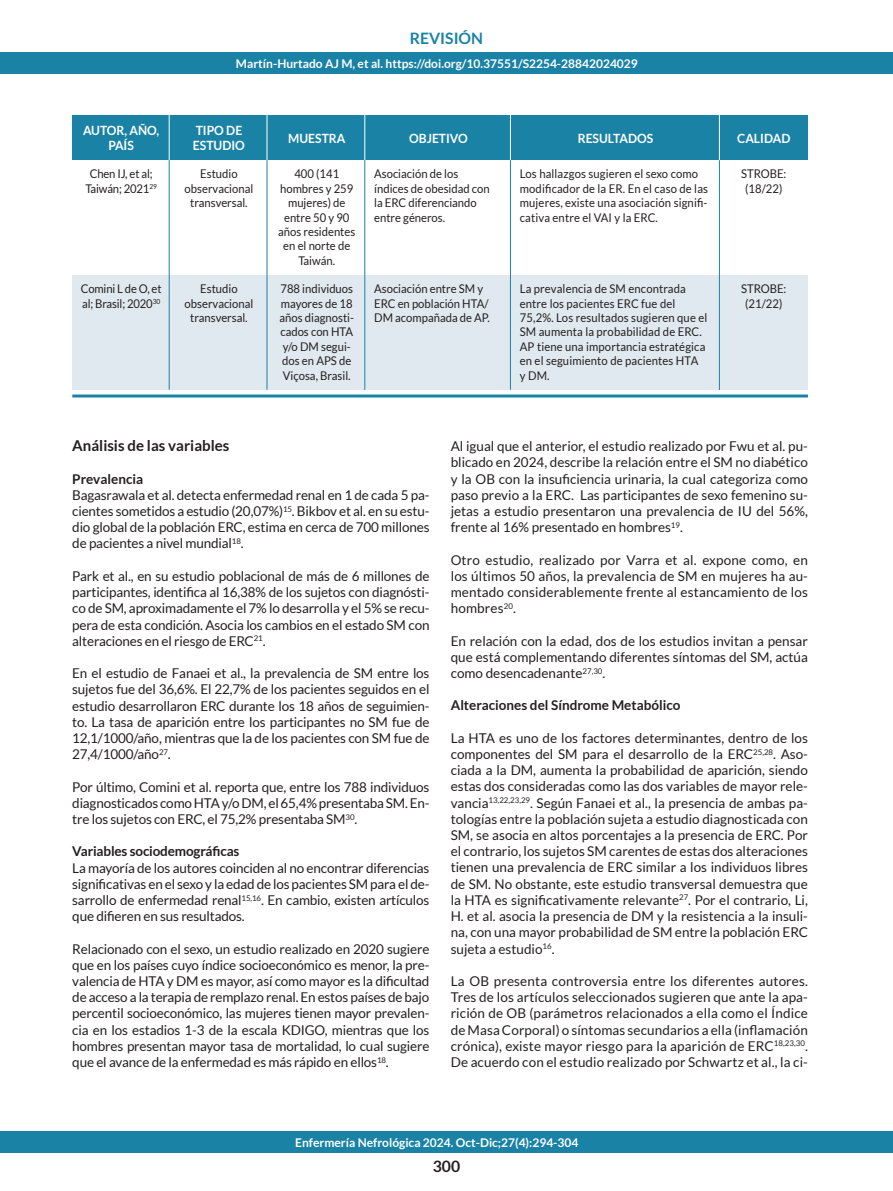
<style>
.page{position:relative;width:893px;height:1191px;background:#fff}
.page>*{position:absolute;margin:0;border:0;box-sizing:border-box;transform-origin:0 0}
.t1{font:700 15.75px "Lato";color:#1a82a4}
.t2{font:700 15.75px "Lato";color:#231f20}
.t3{font:700 15px "Lato";color:#231f20}
.t4{font:13.5px/16.2px "Lato";letter-spacing:-.01em;color:#231f20;text-align:justify}
.t5{font:700 13.5px "Lato";color:#231f20}
.t6{font:700 12.75px/15.3px "Lato";color:#fff;text-align:center;scale:.95 1}
.t7{font:12px/14.4px "Lato";color:#231f20;text-align:center;scale:.94 1}
.t8{font:700 12px "Lato";color:#fff}
</style>
<div class="page">
<div style="left:0;top:52px;width:893px;height:21px;background:#1a82a4"></div>
<div style="left:0;top:1131px;width:893px;height:21px;background:#1a82a4"></div>
<hr style="left:72px;top:394px;width:736px;height:3px;background:#1a82a4">
<div style="left:72px;top:115px;width:98px;height:45px;background:#1a82a4"></div>
<div style="left:170px;top:115px;width:98px;height:45px;background:#1a82a4"></div>
<div style="left:268px;top:115px;width:98px;height:45px;background:#1a82a4"></div>
<div style="left:366px;top:115px;width:145px;height:45px;background:#1a82a4"></div>
<div style="left:511px;top:115px;width:209px;height:45px;background:#1a82a4"></div>
<div style="left:720px;top:115px;width:88px;height:45px;background:#1a82a4"></div>
<div style="left:72px;top:275px;width:98px;height:115px;background:#e0e9f0"></div>
<div style="left:170px;top:275px;width:98px;height:115px;background:#e0e9f0"></div>
<div style="left:268px;top:275px;width:98px;height:115px;background:#e0e9f0"></div>
<div style="left:366px;top:275px;width:145px;height:115px;background:#e0e9f0"></div>
<div style="left:511px;top:275px;width:209px;height:115px;background:#e0e9f0"></div>
<div style="left:720px;top:275px;width:88px;height:115px;background:#e0e9f0"></div>
<hr style="left:169px;top:116px;width:1px;height:274px;background:#1a82a4">
<hr style="left:267px;top:116px;width:1px;height:274px;background:#1a82a4">
<hr style="left:364px;top:116px;width:1px;height:274px;background:#1a82a4">
<hr style="left:510px;top:116px;width:1px;height:274px;background:#1a82a4">
<hr style="left:719px;top:116px;width:1px;height:274px;background:#1a82a4">
<hr style="left:169px;top:115px;width:1px;height:45px;background:#fff">
<hr style="left:267px;top:115px;width:1px;height:45px;background:#fff">
<hr style="left:364px;top:115px;width:1px;height:45px;background:#fff">
<hr style="left:510px;top:115px;width:1px;height:45px;background:#fff">
<hr style="left:719px;top:115px;width:1px;height:45px;background:#fff">
<p class="t1" style="left:410px;top:29px;width:75px">REVISIÓN</p>
<p class="t8" style="left:236px;top:56px;width:403px">Martín-Hurtado AJ M, et al. https://doi.org/10.37551/S2254-28842024029</p>
<p class="t6" style="left:83px;top:123px;width:82px">AUTOR, AÑO,<br>PAÍS</p>
<p class="t6" style="left:193px;top:123px;width:56px;text-align:left">TIPO DE<br>ESTUDIO</p>
<p class="t6" style="left:288px;top:130px;width:62px">MUESTRA</p>
<p class="t6" style="left:409px;top:130px;width:63px">OBJETIVO</p>
<p class="t6" style="left:578px;top:130px;width:81px">RESULTADOS</p>
<p class="t6" style="left:737px;top:130px;width:57px">CALIDAD</p>
<p class="t7" style="left:85px;top:167px;width:78px">Chen IJ, et al;<br>Taiwán; 2021<sup>29</sup></p>
<p class="t7" style="left:185px;top:167px;width:75px">Estudio observacional transversal.</p>
<p class="t7" style="left:278px;top:167px;width:83px">400 (141 hombres y 259 mujeres) de entre 50 y 90 años residentes en el norte de<br>Taiwán.</p>
<p class="t7" style="left:374px;top:167px;width:124px;text-align:left">Asociación de los índices de obesidad con la ERC diferenciando entre géneros.</p>
<p class="t7" style="left:520px;top:167px;width:202px;text-align:left">Los hallazgos sugieren el sexo como modificador de la ER. En el caso de las mujeres, existe una asociación signifi&shy;cativa entre el VAI y la ERC.</p>
<p class="t7" style="left:741px;top:167px;width:50px">STROBE: (18/22)</p>
<p class="t7" style="left:81px;top:282px;width:87px;text-align:left">Comini L de O, et al; Brasil; 2020<sup>30</sup></p>
<p class="t7" style="left:185px;top:282px;width:75px">Estudio observacional transversal.</p>
<p class="t7" style="left:280px;top:282px;width:81px;text-align:left">788 individuos mayores de 18 años diagnosti&shy;cados con HTA y/o DM segui&shy;dos en APS de<br>Viçosa, Brasil.</p>
<p class="t7" style="left:374px;top:282px;width:125px;text-align:left">Asociación entre SM y<br>ERC en población HTA/<br>DM acompañada de AP.</p>
<p class="t7" style="left:520px;top:282px;width:201px;text-align:left">La prevalencia de SM encontrada entre los pacientes ERC fue del<br>75,2%. Los resultados sugieren que el<br>SM aumenta la probabilidad de ERC.<br>AP tiene una importancia estratégica en el seguimiento de pacientes HTA<br>y DM.</p>
<p class="t7" style="left:741px;top:282px;width:50px">STROBE: (21/22)</p>
<p class="t3" style="left:72px;top:437px;width:159px">Análisis de las variables</p>
<p class="t5" style="left:72px;top:471px;width:72px">Prevalencia</p>
<p class="t4" style="left:72px;top:487px;width:359px">Bagasrawala et al. detecta enfermedad renal en 1 de cada 5 pa&shy;cientes sometidos a estudio (20,07%)<sup>15</sup>. Bikbov et al. en su estu&shy;dio global de la población ERC, estima en cerca de 700 millones de pacientes a nivel mundial<sup>18</sup>.</p>
<p class="t4" style="left:72px;top:568px;width:359px">Park et al., en su estudio poblacional de más de 6 millones de participantes, identifica al 16,38% de los sujetos con diagnósti&shy;co de SM, aproximadamente el 7% lo desarrolla y el 5% se recu&shy;pera de esta condición. Asocia los cambios en el estado SM con alteraciones en el riesgo de ERC<sup>21</sup>.</p>
<p class="t4" style="left:72px;top:665px;width:359px">En el estudio de Fanaei et al., la prevalencia de SM entre los sujetos fue del 36,6%. El 22,7% de los pacientes seguidos en el estudio desarrollaron ERC durante los 18 años de seguimien&shy;to. La tasa de aparición entre los participantes no SM fue de 12,1/1000/año, mientras que la de los pacientes con SM fue de 27,4/1000/año<sup>27</sup>.</p>
<p class="t4" style="left:72px;top:778px;width:359px">Por último, Comini et al. reporta que, entre los 788 individuos diagnosticados como HTA y/o DM, el 65,4% presentaba SM. En&shy;tre los sujetos con ERC, el 75,2% presentaba SM<sup>30</sup>.</p>
<p class="t5" style="left:72px;top:843px;width:169px">Variables sociodemográficas</p>
<p class="t4" style="left:72px;top:859px;width:359px">La mayoría de los autores coinciden al no encontrar diferencias significativas en el sexo y la edad de los pacientes SM para el de&shy;sarrollo de enfermedad renal<sup>15,16</sup>. En cambio, existen artículos que difieren en sus resultados.</p>
<p class="t4" style="left:72px;top:940px;width:359px">Relacionado con el sexo, un estudio realizado en 2020 sugiere que en los países cuyo índice socioeconómico es menor, la pre&shy;valencia de HTA y DM es mayor, así como mayor es la dificultad de acceso a la terapia de remplazo renal. En estos países de bajo percentil socioeconómico, las mujeres tienen mayor prevalen&shy;cia en los estadios 1-3 de la escala KDIGO, mientras que los hombres presentan mayor tasa de mortalidad, lo cual sugiere que el avance de la enfermedad es más rápido en ellos<sup>18</sup>.</p>
<p class="t4" style="left:451px;top:438px;width:359px">Al igual que el anterior, el estudio realizado por Fwu et al. pu&shy;blicado en 2024, describe la relación entre el SM no diabético y la OB con la insuficiencia urinaria, la cual categoriza como paso previo a la ERC. Las participantes de sexo femenino su&shy;jetas a estudio presentaron una prevalencia de IU del 56%, frente al 16% presentado en hombres<sup>19</sup>.</p>
<p class="t4" style="left:451px;top:551px;width:359px">Otro estudio, realizado por Varra et al. expone como, en los últimos 50 años, la prevalencia de SM en mujeres ha au&shy;mentado considerablemente frente al estancamiento de los hombres<sup>20</sup>.</p>
<p class="t4" style="left:451px;top:632px;width:359px">En relación con la edad, dos de los estudios invitan a pensar que está complementando diferentes síntomas del SM, actúa como desencadenante<sup>27,30</sup>.</p>
<p class="t5" style="left:451px;top:697px;width:231px">Alteraciones del Síndrome Metabólico</p>
<p class="t4" style="left:451px;top:729px;width:359px">La HTA es uno de los factores determinantes, dentro de los componentes del SM para el desarrollo de la ERC<sup>25,28</sup>. Aso&shy;ciada a la DM, aumenta la probabilidad de aparición, siendo estas dos consideradas como las dos variables de mayor rele&shy;vancia<sup>13,22,23,29</sup>. Según Fanaei et al., la presencia de ambas pa&shy;tologías entre la población sujeta a estudio diagnosticada con SM, se asocia en altos porcentajes a la presencia de ERC. Por el contrario, los sujetos SM carentes de estas dos alteraciones tienen una prevalencia de ERC similar a los individuos libres de SM. No obstante, este estudio transversal demuestra que la HTA es significativamente relevante<sup>27</sup>. Por el contrario, Li, H. et al. asocia la presencia de DM y la resistencia a la insuli&shy;na, con una mayor probabilidad de SM entre la población ERC sujeta a estudio<sup>16</sup>.</p>
<p class="t4" style="left:451px;top:972px;width:359px">La OB presenta controversia entre los diferentes autores.<br>Tres de los artículos seleccionados sugieren que ante la apa&shy;rición de OB (parámetros relacionados a ella como el Índice de Masa Corporal) o síntomas secundarios a ella (inflamación crónica), existe mayor riesgo para la aparición de ERC<sup>18,23,30</sup>.<br>De acuerdo con el estudio realizado por Schwartz et al., la ci-</p>
<p class="t8" style="left:295px;top:1135px;width:285px">Enfermería Nefrológica 2024. Oct-Dic;27(4):294-304</p>
<p class="t2" style="left:433px;top:1157px;width:29px">300</p>
</div>
